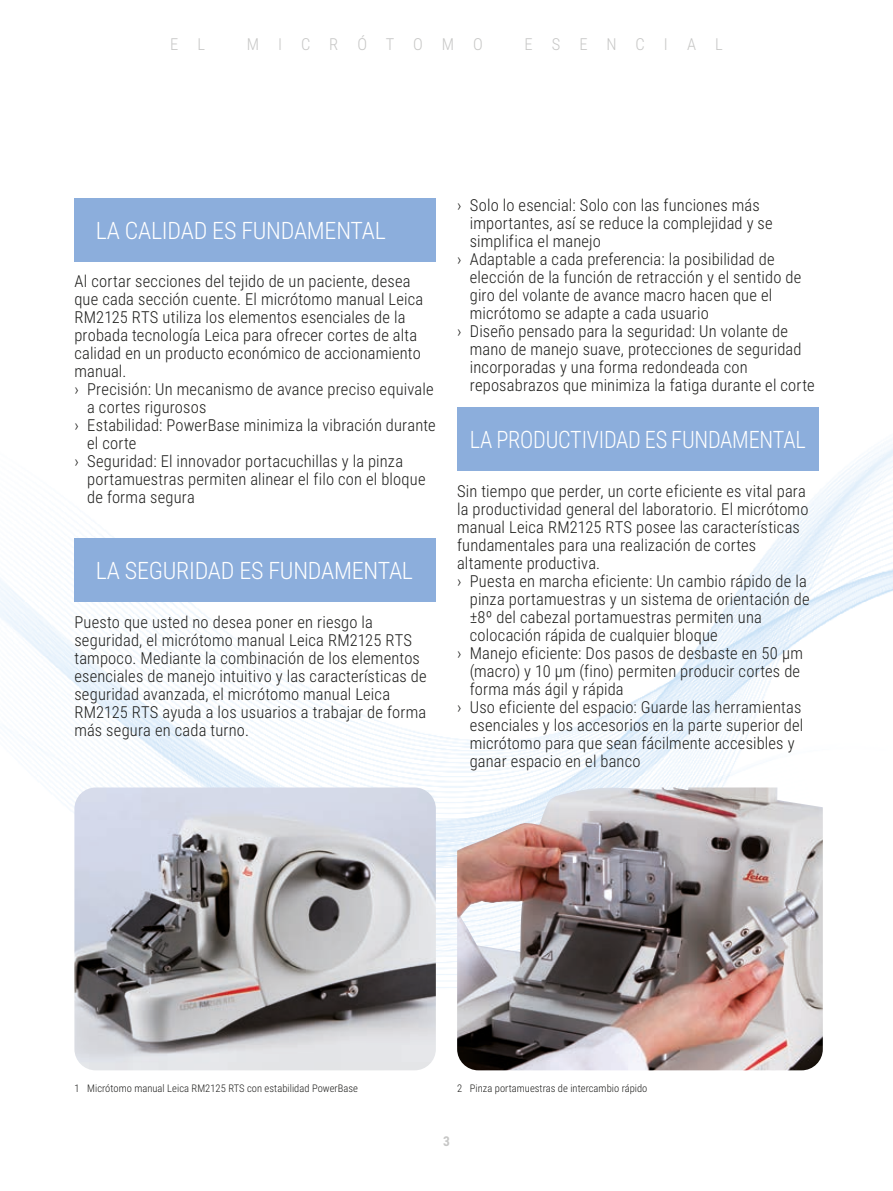
<style>
.page{position:relative;width:893px;height:1191px;background:#fff}
.page>*{position:absolute;margin:0;border:0;box-sizing:border-box;transform-origin:0 0}
.t1{font:300 24px "Roboto Condensed";letter-spacing:-.01em;color:#fff}
.t2{font:300 24px "Roboto Condensed";letter-spacing:-.01em;color:#fff;scale:.93 1}
.t3{font:300 16.5px/18px "Roboto Condensed";letter-spacing:.01em;color:#1d1d1b}
.t4{font:300 16.5px "Roboto Condensed";letter-spacing:1.15em;color:#c7c7c6}
.t5{font:700 13.5px "Roboto Condensed";color:#c7c7c6}
.t6{font:300 10.5px "Roboto Condensed";letter-spacing:.005em;color:#1d1d1b}
</style>
<div class="page">
<img style="left:0;top:440px;width:893px;height:631px">
<div style="left:74px;top:198px;width:362px;height:64px;background:#8caedc"></div>
<div style="left:74px;top:538px;width:362px;height:64px;background:#8caedc"></div>
<div style="left:457px;top:407px;width:362px;height:64px;background:#8caedc"></div>
<img style="left:74px;top:787px;width:362px;height:283px">
<img style="left:457px;top:787px;width:366px;height:283px">
<p class="t4" style="left:170px;top:32px;width:36px">E L</p>
<p class="t4" style="left:247px;top:32px;width:238px">MICRÓTOMO</p>
<p class="t4" style="left:525px;top:32px;width:200px">ESENCIAL</p>
<h1 class="t1" style="left:96px;top:214px;width:292px">LA CALIDAD ES FUNDAMENTAL</h1>
<p class="t3" style="left:74px;top:272px;width:338px">Al cortar secciones del tejido de un paciente, desea</p>
<p class="t3" style="left:74px;top:290px;width:350px">que cada sección cuente. El micrótomo manual Leica</p>
<p class="t3" style="left:74px;top:308px;width:333px">RM2125 RTS utiliza los elementos esenciales de la</p>
<p class="t3" style="left:74px;top:326px;width:344px">probada tecnología Leica para ofrecer cortes de alta</p>
<p class="t3" style="left:74px;top:344px;width:348px">calidad en un producto económico de accionamiento</p>
<p class="t3" style="left:74px;top:362px;width:54px">manual.</p>
<p class="t3" style="left:74px;top:380px;width:361px">› Precisión: Un mecanismo de avance preciso equivale</p>
<p class="t3" style="left:87px;top:398px;width:121px">a cortes rigurosos</p>
<p class="t3" style="left:74px;top:416px;width:363px">› Estabilidad: PowerBase minimiza la vibración durante</p>
<p class="t3" style="left:87px;top:434px;width:51px">el corte</p>
<p class="t3" style="left:74px;top:452px;width:330px">› Seguridad: El innovador portacuchillas y la pinza</p>
<p class="t3" style="left:87px;top:470px;width:340px">portamuestras permiten alinear el filo con el bloque</p>
<p class="t3" style="left:87px;top:488px;width:109px">de forma segura</p>
<h1 class="t1" style="left:96px;top:554px;width:319px">LA SEGURIDAD ES FUNDAMENTAL</h1>
<p class="t3" style="left:74px;top:612px;width:354px">Puesto que usted no desea poner en riesgo la seguridad, el micrótomo manual Leica RM2125 RTS tampoco. Mediante la combinación de los elementos esenciales de manejo intuitivo y las características de seguridad avanzada, el micrótomo manual Leica RM2125 RTS ayuda a los usuarios a trabajar de forma más segura en cada turno.</p>
<p class="t3" style="left:457px;top:195px;width:304px">› Solo lo esencial: Solo con las funciones más</p>
<p class="t3" style="left:470px;top:213px;width:304px">importantes, así se reduce la complejidad y se</p>
<p class="t3" style="left:470px;top:231px;width:133px">simplifica el manejo</p>
<p class="t3" style="left:457px;top:249px;width:319px">› Adaptable a cada preferencia: la posibilidad de</p>
<p class="t3" style="left:470px;top:267px;width:333px">elección de la función de retracción y el sentido de</p>
<p class="t3" style="left:470px;top:285px;width:304px">giro del volante de avance macro hacen que el</p>
<p class="t3" style="left:470px;top:303px;width:241px">micrótomo se adapte a cada usuario</p>
<p class="t3" style="left:457px;top:321px;width:332px">› Diseño pensado para la seguridad: Un volante de</p>
<p class="t3" style="left:470px;top:339px;width:333px">mano de manejo suave, protecciones de seguridad</p>
<p class="t3" style="left:470px;top:357px;width:279px">incorporadas y una forma redondeada con</p>
<p class="t3" style="left:470px;top:375px;width:346px">reposabrazos que minimiza la fatiga durante el corte</p>
<h1 class="t2" style="left:470px;top:423px;width:363px">LA PRODUCTIVIDAD ES FUNDAMENTAL</h1>
<p class="t3" style="left:457px;top:481px;width:350px">Sin tiempo que perder, un corte eficiente es vital para</p>
<p class="t3" style="left:457px;top:499px;width:353px">la productividad general del laboratorio. El micrótomo</p>
<p class="t3" style="left:457px;top:517px;width:344px">manual Leica RM2125 RTS posee las características</p>
<p class="t3" style="left:457px;top:535px;width:301px">fundamentales para una realización de cortes</p>
<p class="t3" style="left:457px;top:553px;width:145px">altamente productiva.</p>
<p class="t3" style="left:457px;top:571px;width:351px">› Puesta en marcha eficiente: Un cambio rápido de la</p>
<p class="t3" style="left:470px;top:589px;width:341px">pinza portamuestras y un sistema de orientación de</p>
<p class="t3" style="left:470px;top:607px;width:294px">±8º del cabezal portamuestras permiten una</p>
<p class="t3" style="left:470px;top:625px;width:249px">colocación rápida de cualquier bloque</p>
<p class="t3" style="left:457px;top:643px;width:347px">› Manejo eficiente: Dos pasos de desbaste en 50 μm</p>
<p class="t3" style="left:470px;top:661px;width:332px">(macro) y 10 μm (fino) permiten producir cortes de</p>
<p class="t3" style="left:470px;top:679px;width:155px">forma más ágil y rápida</p>
<p class="t3" style="left:457px;top:697px;width:346px">› Uso eficiente del espacio: Guarde las herramientas</p>
<p class="t3" style="left:470px;top:715px;width:335px">esenciales y los accesorios en la parte superior del</p>
<p class="t3" style="left:470px;top:733px;width:326px">micrótomo para que sean fácilmente accesibles y</p>
<p class="t3" style="left:470px;top:751px;width:172px">ganar espacio en el banco</p>
<p class="t6" style="left:74px;top:1080px;width:285px">1 Micrótomo manual Leica RM2125 RTS con estabilidad PowerBase</p>
<p class="t6" style="left:457px;top:1080px;width:192px">2 Pinza portamuestras de intercambio rápido</p>
<p class="t5" style="left:443px;top:1132px;width:8px">3</p>
</div>
